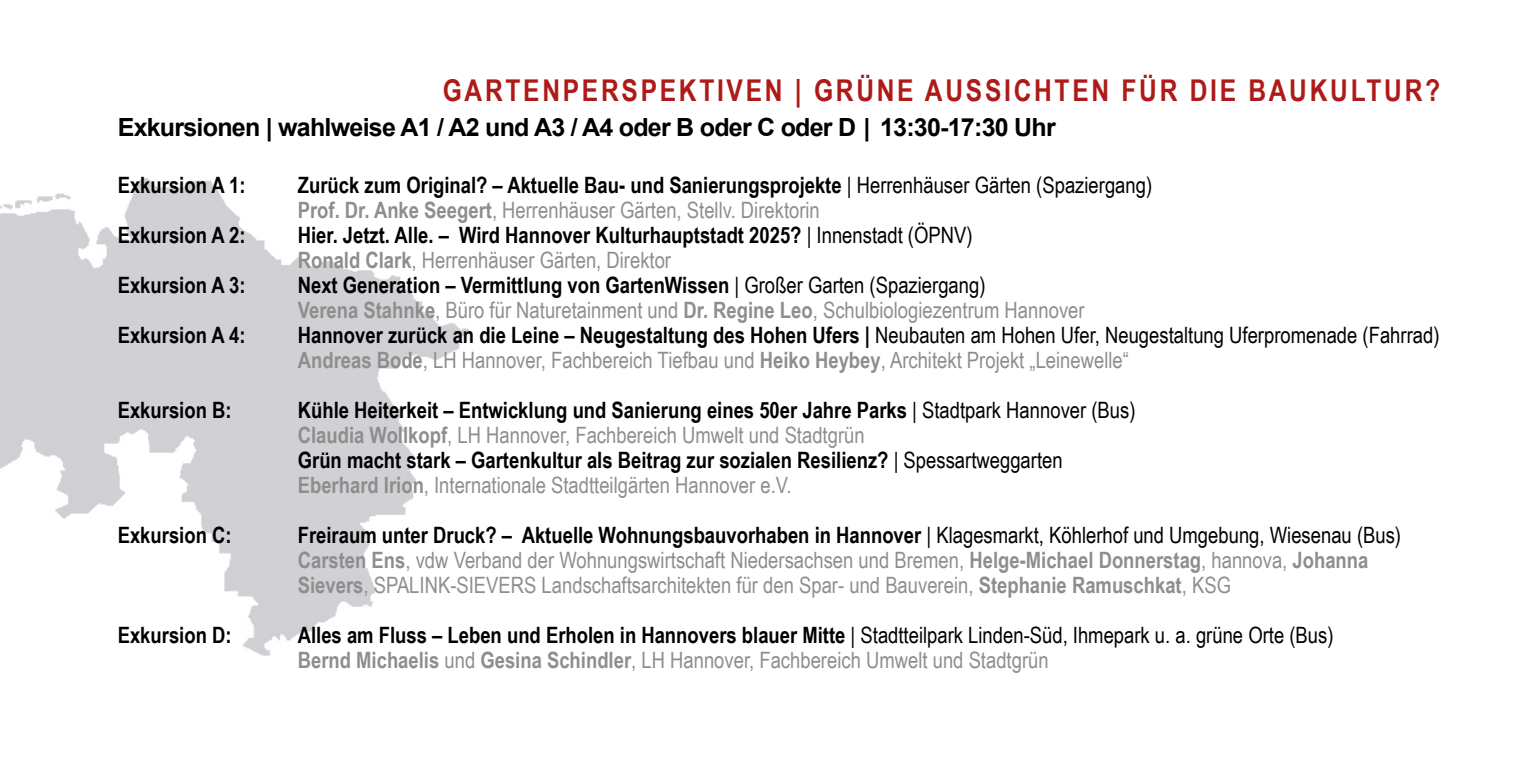
<style>
.page{position:relative;width:1517px;height:773px;background:#fff}
.page>*{position:absolute;margin:0;border:0;box-sizing:border-box;transform-origin:0 0}
.t1{font:700 30px "Arial Narrow";letter-spacing:.09em;color:#ad1a18}
.t2{font:700 25px "Arial";letter-spacing:-.03em;color:#000}
.t3{font:22.5px/25px "Arial Narrow";color:#8e8e8d}
.t4{font:700 22.5px/25px "Arial Narrow";color:#000}
.t5{font:22.5px/25px "Arial Narrow";color:#000}
.s1{font-weight:400}
.s2{color:#8e8e8d}
.s3{font-weight:400;color:#8e8e8d}
.s4{font-weight:700;color:#000}
.s5{color:#000}
.s6{font-weight:700}
.s7{font-weight:700;color:#8e8e8d}
</style>
<div class="page">
<img style="left:0;top:178px;width:469px;height:477px">
<h1 class="t1" style="left:443px;top:67px;width:101px">Gartenperspek</h1>
<h1 class="t1" style="left:699px;top:67px;width:35px">tiven</h1>
<h1 class="t1" style="left:795px;top:67px;width:149px">| grüne aussich</h1>
<h1 class="t1" style="left:1054px;top:67px;width:151px">ten für die</h1>
<h1 class="t1" style="left:1248px;top:67px;width:21px">baukul</h1>
<h1 class="t1" style="left:1366px;top:67px;width:75px">tur?</h1>
<p class="t2" style="left:118px;top:110px;width:939px">Exkursionen | wahlweise A1 / A2 und A3 / A4 oder B oder C oder D | 13:30-17:30 Uhr</p>
<p class="t4" style="left:118px;top:172px;width:129px">Exkursion A 1:</p>
<p class="t4" style="left:298px;top:172px;width:856px">Zurück zum Original? – Aktuelle Bau- und Sanierungsprojekte <span class="s1">| Herrenhäuser Gärten (Spaziergang)<br></span><span class="s2">Prof. Dr. Anke Seegert</span><span class="s3">, Herrenhäuser Gärten, Stellv. Direktorin</span></p>
<p class="t4" style="left:118px;top:222px;width:129px">Exkursion A 2:</p>
<p class="t4" style="left:298px;top:222px;width:676px">Hier. Jetzt. Alle. – Wird Hannover Kulturhauptstadt 2025? <span class="s1">| Innenstadt (ÖPNV)<br></span><span class="s2">Ronald Clark</span><span class="s3">, Herrenhäuser Gärten, Direktor</span></p>
<p class="t4" style="left:118px;top:272px;width:129px">Exkursion A 3:</p>
<p class="t3" style="left:298px;top:272px;width:788px"><span class="s4">Next Generation – Vermittlung von GartenWissen</span> <span class="s5">| Großer Garten (Spaziergang)<br></span><span class="s6">Verena Stahnke</span>, Büro für Naturetainment und <span class="s6">Dr. Regine Leo</span>, Schulbiologiezentrum Hannover</p>
<p class="t4" style="left:118px;top:321px;width:129px">Exkursion A 4:</p>
<p class="t3" style="left:298px;top:322px;width:1143px"><span class="s4">Hannover zurück an die Leine – Neugestaltung des Hohen Ufers |</span> <span class="s5">Neubauten am Hohen Ufer, Neugestaltung Uferpromenade (Fahrrad)<br></span><span class="s6">Andreas Bode</span>, LH Hannover, Fachbereich Tiefbau und <span class="s6">Heiko Heybey</span>, Architekt Projekt „Leinewelle“</p>
<p class="t4" style="left:118px;top:396px;width:115px">Exkursion B:</p>
<p class="t4" style="left:298px;top:396px;width:839px">Kühle Heiterkeit – Entwicklung und Sanierung eines 50er Jahre Parks <span class="s1">| Stadtpark Hannover (Bus)<br></span><span class="s2">Claudia Wollkopf</span><span class="s3">, LH Hannover, Fachbereich Umwelt und Stadtgrün<br></span>Grün macht stark – Gartenkultur als Beitrag zur sozialen Resilienz? <span class="s1">| Spessartweggarten </span><span class="s2">Eberhard Irion</span><span class="s3">, Internationale Stadtteilgärten Hannover e.V.</span></p>
<p class="t4" style="left:118px;top:521px;width:115px">Exkursion C:</p>
<p class="t3" style="left:298px;top:522px;width:1104px"><span class="s4">Freiraum unter Druck? – Aktuelle Wohnungsbauvorhaben in Hannover</span> <span class="s5">| Klagesmarkt, Köhlerhof und Umgebung, Wiesenau (Bus)<br></span><span class="s6">Carsten Ens</span>, vdw Verband der Wohnungswirtschaft Niedersachsen und Bremen, <span class="s6">Helge-Michael Donnerstag</span>, hannova, <span class="s6">Johanna<br>Sievers</span>, SPALINK-SIEVERS Landschaftsarchitekten für den Spar- und Bauverein, <span class="s6">Stephanie Ramuschkat</span>, KSG</p>
<p class="t4" style="left:118px;top:621px;width:115px">Exkursion D:</p>
<p class="t5" style="left:298px;top:622px;width:1037px"><span class="s6">Alles am Fluss – Leben und Erholen in Hannovers blauer Mitte</span> | Stadtteilpark Linden-Süd, Ihmepark u. a. grüne Orte (Bus)<br><span class="s7">Bernd Michaelis</span> <span class="s2">und</span> <span class="s7">Gesina Schindler</span><span class="s2">, LH Hannover, Fachbereich Umwelt und Stadtgrün</span></p>
</div>
